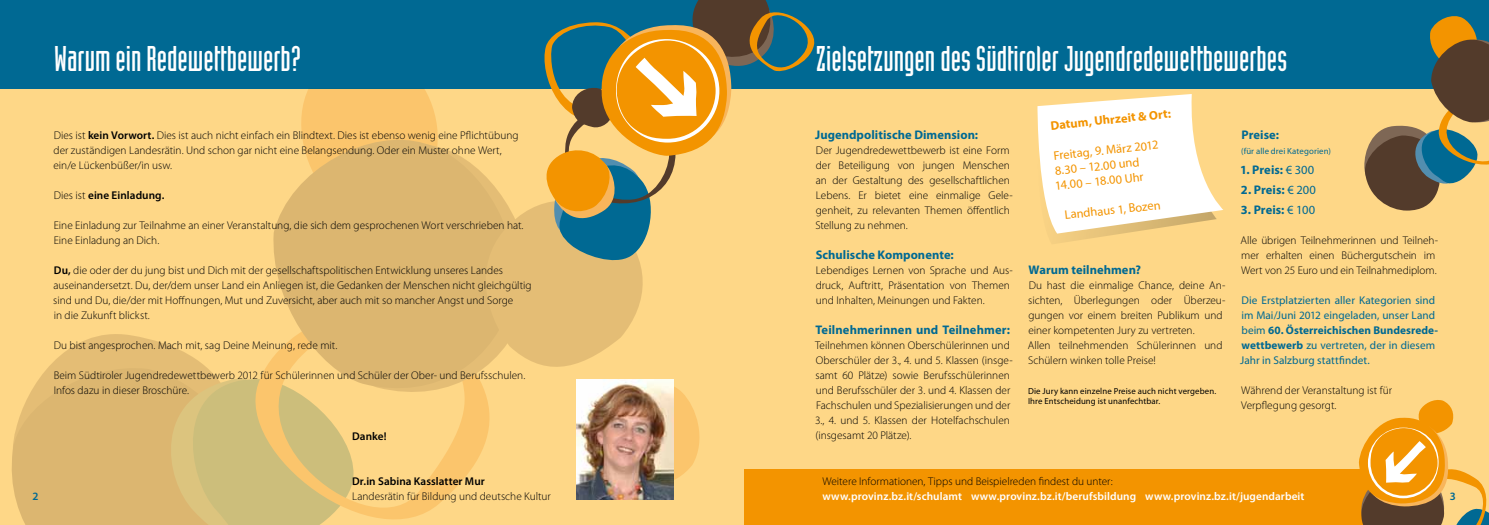
<style>
.page{position:relative;width:1489px;height:525px;background:#fff}
.page>*{position:absolute;margin:0;border:0;box-sizing:border-box;transform-origin:0 0}
.t1{font:35px "Industria Solid";color:#fff}
.t2{font:700 12.5px "Myriad Pro";letter-spacing:.005em;color:#006993}
.t3{font:12.5px/15px "Myriad Pro";color:#f39400}
.t4{font:700 12.5px "Myriad Pro";color:#f39400}
.t5{font:300 11.25px/15px "Myriad Pro";color:#000}
.t6{font:11.25px/15px "Myriad Pro";letter-spacing:.005em;color:#006993}
.t7{font:600 11.25px "Myriad Pro";letter-spacing:.005em;color:#fff}
.t8{font:600 11.25px "Myriad Pro";letter-spacing:.005em;color:#000}
.t9{font:600 11.25px "Myriad Pro";color:#006993}
.t10{font:8.75px/10px "Myriad Pro";letter-spacing:.01em;color:#000}
.t11{font:8.75px "Myriad Pro";letter-spacing:.015em;color:#006993}
.s1{font-weight:400}
.s2{font-weight:700}
.s3{font-weight:600}
.s4{font-weight:300}
</style>
<div class="page">
<div style="left:0;top:0;width:744px;height:524px;background:#fed787"></div>
<div style="left:0;top:0;width:744px;height:89px;background:#006993"></div>
<div style="left:744px;top:0;width:744px;height:524px;background:#fed787"></div>
<div style="left:744px;top:0;width:744px;height:89px;background:#006993"></div>
<svg style="left:55px;top:334px;width:143px;height:27px;fill:#e4bd75"></svg>
<svg style="left:12px;top:361px;width:199px;height:163px;background:#dfb972"></svg>
<svg style="left:152px;top:372px;width:69px;height:152px;background:#d8bc76"></svg>
<svg style="left:221px;top:363px;width:269px;height:161px"></svg>
<div style="left:301px;top:89px;width:136px;height:38px;background:#fbc56c"></div>
<svg style="left:284px;top:402px;width:206px;height:4px"></svg>
<svg style="left:269px;top:127px;width:229px;height:275px;fill:#dcb670"></svg>
<svg style="left:474px;top:191px;width:169px;height:184px;fill:#e4bd75"></svg>
<svg style="left:595px;top:374px;width:105px;height:118px"></svg>
<div style="left:744px;top:469px;width:691px;height:55px;background:#f39400"></div>
<svg style="left:1037px;top:94px;width:186px;height:149px"></svg>
<svg style="left:1364px;top:16px;width:124px;height:194px"></svg>
<svg style="left:1358px;top:400px;width:130px;height:124px"></svg>
<svg style="left:544px;top:0;width:270px;height:266px"></svg>
<img style="left:576px;top:379px;width:97px;height:120px">
<h1 class="t1" style="left:54px;top:39px;width:248px">Warum ein Redewettbewerb?</h1>
<h1 class="t1" style="left:815px;top:39px;width:472px">Zielsetzungen des Südtiroler Jugendredewettbewerbes</h1>
<p class="t4" style="left:1049px;top:118px;width:123px;rotate:-6deg">Datum, Uhrzeit &amp; Ort:</p>
<p class="t3" style="left:1051px;top:148px;width:108px;rotate:-6deg">Freitag, 9. März 2012<br>8.30 – 12.00 und<br>14.00 – 18.00 Uhr</p>
<p class="t3" style="left:1063px;top:207px;width:98px;rotate:-6deg">Landhaus 1, Bozen</p>
<p class="t2" style="left:815px;top:127px;width:165px">Jugendpolitische Dimension:</p>
<p class="t5" style="left:815px;top:143px;width:199px">Der Jugendredewettbewerb ist eine Form der Beteiligung von jungen Menschen an der Gestaltung des gesellschaftlichen Lebens. Er bietet eine einmalige Gele&shy;genheit, zu relevanten Themen öffentlich Stellung zu nehmen.</p>
<p class="t2" style="left:815px;top:247px;width:140px">Schulische Komponente:</p>
<p class="t5" style="left:815px;top:263px;width:198px">Lebendiges Lernen von Sprache und Aus&shy;druck, Auftritt, Präsentation von Themen und Inhalten, Meinungen und Fakten.</p>
<p class="t2" style="left:815px;top:322px;width:196px">Teilnehmerinnen und Teilnehmer:</p>
<p class="t5" style="left:815px;top:338px;width:199px">Teilnehmen können Oberschülerinnen und Oberschüler der 3., 4. und 5. Klassen (insge&shy;samt 60 Plätze) sowie Berufsschülerinnen und Berufsschüler der 3. und 4. Klassen der Fachschulen und Spezialisierungen und der 3., 4. und 5. Klassen der Hotelfachschulen (insgesamt 20 Plätze).</p>
<p class="t2" style="left:1241px;top:127px;width:39px">Preise:</p>
<p class="t11" style="left:1241px;top:146px;width:91px">(für alle drei Kategorien)</p>
<p class="t2" style="left:1239px;top:162px;width:76px">1. Preis: <span class="s1">€ 300</span></p>
<p class="t2" style="left:1240px;top:182px;width:76px">2. Preis: <span class="s1">€ 200</span></p>
<p class="t2" style="left:1240px;top:202px;width:76px">3. Preis: <span class="s1">€ 100</span></p>
<p class="t5" style="left:1240px;top:233px;width:199px">Alle übrigen Teilnehmerinnen und Teilneh&shy;mer erhalten einen Büchergutschein im<br>Wert von 25 Euro und ein Teilnahmediplom.</p>
<p class="t6" style="left:1240px;top:293px;width:199px">Die Erstplatzierten aller Kategorien sind im Mai/Juni 2012 eingeladen, unser Land beim <span class="s2">60. Österreichischen Bundesrede&shy;wettbewerb</span> zu vertreten, der in diesem Jahr in Salzburg stattfindet.</p>
<p class="t5" style="left:1241px;top:383px;width:152px">Während der Veranstaltung ist für<br>Verpflegung gesorgt.</p>
<p class="t5" style="left:53px;top:128px;width:466px">Dies ist <span class="s3">kein Vorwort.</span> Dies ist auch nicht einfach ein Blindtext. Dies ist ebenso wenig eine Pflichtübung der zuständigen Landesrätin. Und schon gar nicht eine Belangsendung. Oder ein Muster ohne Wert, ein/e Lückenbüßer/in usw.</p>
<p class="t8" style="left:54px;top:188px;width:112px"><span class="s4">Dies ist</span> eine Einladung.</p>
<p class="t5" style="left:54px;top:218px;width:471px">Eine Einladung zur Teilnahme an einer Veranstaltung, die sich dem gesprochenen Wort verschrieben hat.<br>Eine Einladung an Dich.</p>
<p class="t5" style="left:53px;top:263px;width:480px"><span class="s3">Du,</span> die oder der du jung bist und Dich mit der gesellschaftspolitischen Entwicklung unseres Landes auseinandersetzt. Du, der/dem unser Land ein Anliegen ist, die Gedanken der Menschen nicht gleichgültig sind und Du, die/der mit Hoffnungen, Mut und Zuversicht, aber auch mit so mancher Angst und Sorge<br>in die Zukunft blickst.</p>
<p class="t5" style="left:54px;top:338px;width:285px">Du bist angesprochen. Mach mit, sag Deine Meinung, rede mit.</p>
<p class="t5" style="left:54px;top:368px;width:473px">Beim Südtiroler Jugendredewettbewerb 2012 für Schülerinnen und Schüler der Ober- und Berufsschulen.<br>Infos dazu in dieser Broschüre.</p>
<p class="t2" style="left:1028px;top:262px;width:114px">Warum teilnehmen?</p>
<p class="t5" style="left:1027px;top:278px;width:199px">Du hast die einmalige Chance, deine An&shy;sichten, Überlegungen oder Überzeu&shy;gungen vor einem breiten Publikum und einer kompetenten Jury zu vertreten.<br>Allen teilnehmenden Schülerinnen und Schülern winken tolle Preise!</p>
<p class="t10" style="left:1028px;top:386px;width:189px">Die Jury kann einzelne Preise auch nicht vergeben.<br>Ihre Entscheidung ist unanfechtbar.</p>
<p class="t8" style="left:352px;top:428px;width:36px">Danke!</p>
<p class="t8" style="left:352px;top:473px;width:134px">Dr.in Sabina Kasslatter Mur</p>
<p class="t5" style="left:352px;top:488px;width:200px">Landesrätin für Bildung und deutsche Kultur</p>
<p class="t5" style="left:822px;top:473px;width:292px">Weitere Informationen, Tipps und Beispielreden findest du unter:</p>
<p class="t7" style="left:822px;top:488px;width:483px">www.provinz.bz.it/schulamt www.provinz.bz.it/berufsbildung www.provinz.bz.it/jugendarbeit</p>
<p class="t9" style="left:32px;top:488px;width:8px">2</p>
<p class="t9" style="left:1449px;top:488px;width:8px">3</p>
</div>
